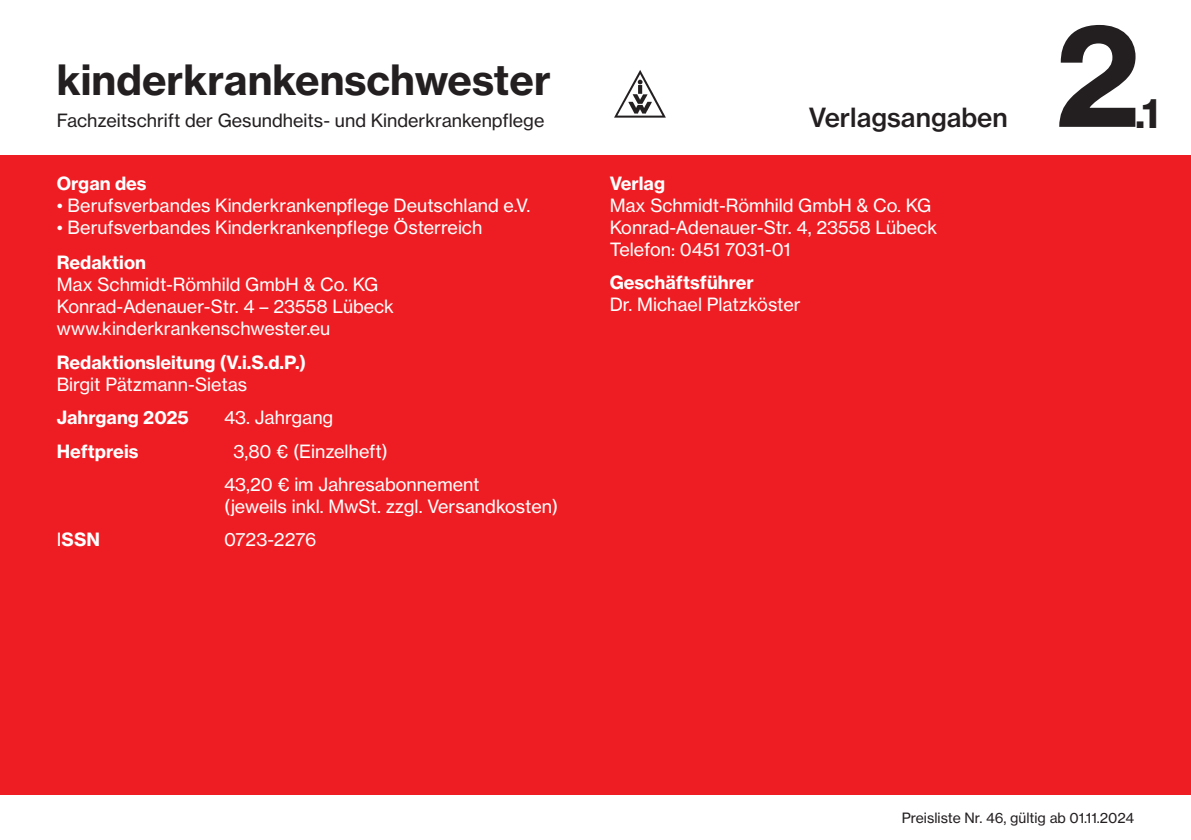
<style>
.page{position:relative;width:1191px;height:840px;background:#fff}
.page>*{position:absolute;margin:0;border:0;box-sizing:border-box;transform-origin:0 0}
.t1{font:140px "N Haas Grotesk TX Pro 75 Bd";color:#231f20}
.t2{font:41px "N Haas Grotesk TX Pro 75 Bd";color:#231f20}
.t3{font:40px "N Haas Grotesk TX Pro 75 Bd";color:#231f20}
.t4{font:26px "N Haas Grotesk TX Pro 65 Md";color:#231f20}
.t5{font:18px/22px "N Haas Grotesk TX Pro 55 Rg";color:#fff}
.t6{font:18px "N Haas Grotesk TX Pro 75 Bd";color:#fff}
.t7{font:18px "N Haas Grotesk TX Pro 55 Rg";color:#231f20}
.t8{font:14px "N Haas Grotesk TX Pro 55 Rg";color:#231f20}
.s1{font-family:"N Haas Grotesk TX Pro 55 Rg"}
</style>
<div class="page">
<div style="left:0;top:155px;width:1191px;height:639px;background:#ee1d23"></div>
<img style="left:614px;top:70px;width:52px;height:48px">
<h2 class="t2" style="left:57px;top:54px;width:496px">kinderkrankenschwester</h2>
<p class="t7" style="left:57px;top:109px;width:489px">Fachzeitschrift der Gesundheits- und Kinderkrankenpflege</p>
<h3 class="t4" style="left:809px;top:101px;width:200px">Verlagsangaben</h3>
<p class="t6" style="left:57px;top:172px;width:91px">Organ des</p>
<p class="t5" style="left:57px;top:194px;width:475px">• Berufsverbandes Kinderkrankenpflege Deutschland e.V.</p>
<p class="t5" style="left:57px;top:216px;width:427px">• Berufsverbandes Kinderkrankenpflege Österreich</p>
<p class="t6" style="left:57px;top:251px;width:91px">Redaktion</p>
<p class="t5" style="left:57px;top:274px;width:339px">Max Schmidt-Römhild GmbH &amp; Co. KG<br>Konrad-Adenauer-Str. 4 – 23558 Lübeck www.kinderkrankenschwester.eu</p>
<p class="t6" style="left:57px;top:351px;width:251px">Redaktionsleitung (V.i.S.d.P.)</p>
<p class="t5" style="left:57px;top:373px;width:192px">Birgit Pätzmann-Sietas</p>
<p class="t6" style="left:57px;top:406px;width:134px">Jahrgang 2025</p>
<p class="t5" style="left:224px;top:406px;width:111px">43. Jahrgang</p>
<p class="t6" style="left:57px;top:439px;width:83px">Heftpreis</p>
<p class="t5" style="left:224px;top:434px;width:257px;line-height:33.4px;text-indent:10px">3,80 € (Einzelheft)<br>43,20 € im Jahresabonnement</p>
<p class="t5" style="left:224px;top:495px;width:335px">(jeweils inkl. MwSt. zzgl. Versandkosten)</p>
<p class="t6" style="left:57px;top:528px;width:45px"><span class="s1">I</span>SSN</p>
<p class="t5" style="left:224px;top:528px;width:94px">0723-2276</p>
<p class="t6" style="left:609px;top:172px;width:57px">Verlag</p>
<p class="t5" style="left:609px;top:194px;width:329px">Max Schmidt-Römhild GmbH &amp; Co. KG<br>Konrad-Adenauer-Str. 4, 23558 Lübeck<br>Telefon: 0451 7031-01</p>
<p class="t6" style="left:609px;top:271px;width:146px">Geschäftsführer</p>
<p class="t5" style="left:609px;top:294px;width:192px">Dr. Michael Platzköster</p>
<h1 class="t1" style="left:1054px;top:-13px;width:87px">2</h1>
<h3 class="t3" style="left:1135px;top:88px;width:26px">.1</h3>
<p class="t8" style="left:901px;top:808px;width:234px">Preisliste Nr. 46, gültig ab 01.11.2024</p>
</div>
